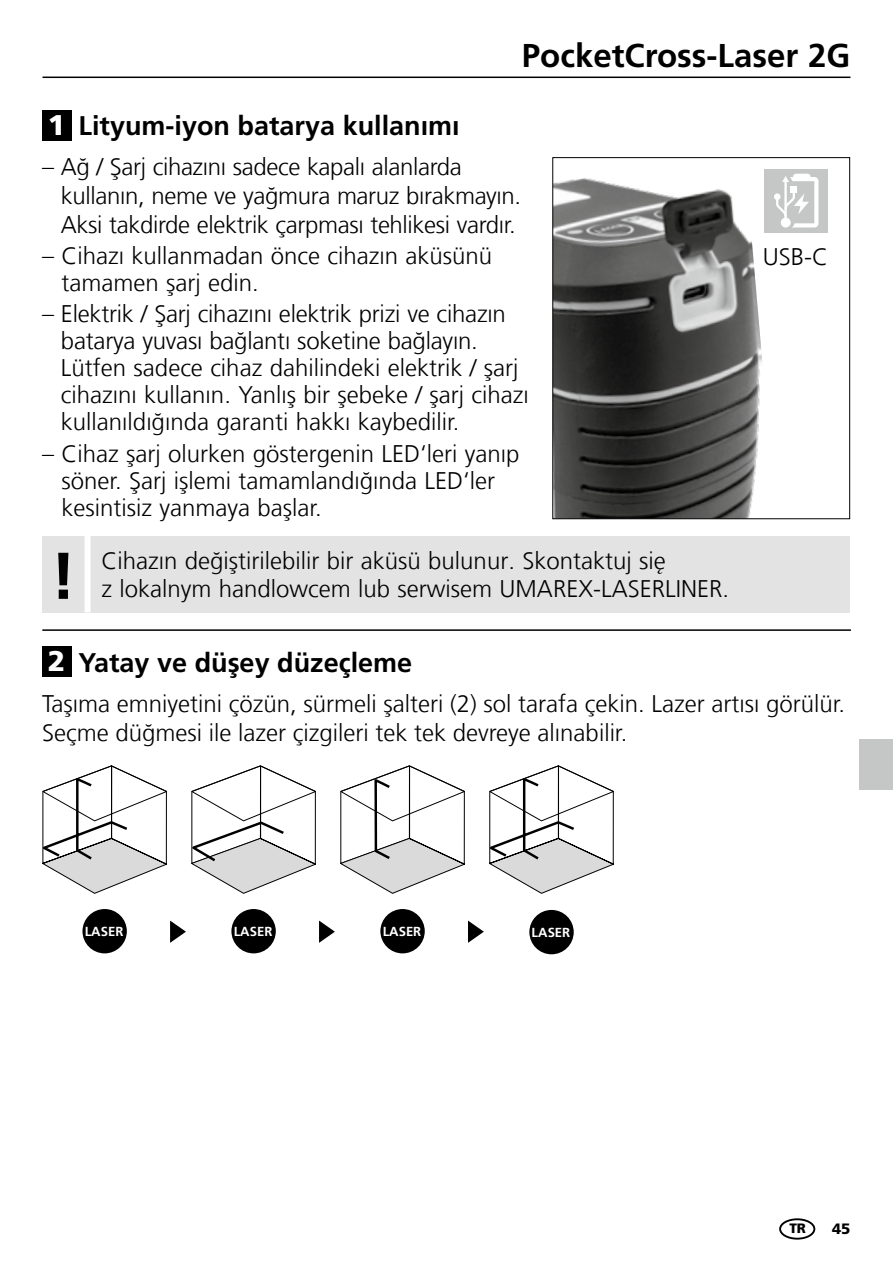
<style>
.page{position:relative;width:893px;height:1263px;background:#fff}
.page>*{position:absolute;margin:0;border:0;box-sizing:border-box;transform-origin:0 0}
.t1{font:700 66px "Frutiger LT Com";color:#000}
.t2{font:700 33px "Frutiger LT Com";color:#000}
.t3{font:900 28.5px "Frutiger LT Com";color:#fff}
.t4{font:700 27px "Frutiger LT Com";color:#000}
.t5{font:300 24px/27px "Frutiger LT Com";color:#000}
.t6{font:900 15px "Frutiger LT Com";color:#000}
.t7{font:900 13.5px "Frutiger LT Com";color:#000}
.t8{font:700 13.2px "Frutiger LT Com";color:#fff}
</style>
<div class="page">
<hr style="left:43px;top:77px;width:807px;height:1px;background:#000">
<div style="left:42px;top:111px;width:29px;height:30px;background:#000"></div>
<div style="left:764px;top:169px;width:64px;height:63px;background:#c5c6c6"></div>
<svg style="left:776px;top:174px;width:42px;height:53px"></svg>
<img style="left:554px;top:178px;width:222px;height:339px">
<div style="left:552px;top:157px;width:298px;height:362px;border:1px solid #000"></div>
<div style="left:82px;top:909px;width:45px;height:44px;background:#000;border-radius:50%"></div>
<div style="left:231px;top:909px;width:45px;height:44px;background:#000;border-radius:50%"></div>
<div style="left:380px;top:909px;width:45px;height:44px;background:#000;border-radius:50%"></div>
<svg style="left:170px;top:920px;width:16px;height:23px"></svg>
<svg style="left:319px;top:920px;width:16px;height:23px"></svg>
<svg style="left:468px;top:920px;width:16px;height:23px"></svg>
<div style="left:529px;top:910px;width:45px;height:44px;background:#000;border-radius:50%"></div>
<svg style="left:191px;top:765px;width:125px;height:129px"></svg>
<svg style="left:42px;top:765px;width:125px;height:129px"></svg>
<svg style="left:340px;top:765px;width:125px;height:129px"></svg>
<svg style="left:489px;top:765px;width:125px;height:129px"></svg>
<hr style="left:42px;top:629px;width:809px;height:2px;background:#000">
<div style="left:42px;top:646px;width:29px;height:31px;background:#000"></div>
<div style="left:42px;top:536px;width:808px;height:76px;background:#e3e3e3"></div>
<div style="left:85px;top:536px;width:6px;height:76px;background:#fff"></div>
<div style="left:779px;top:1218px;width:36px;height:21px;border:2px solid #000;border-radius:50%"></div>
<div style="left:859px;top:739px;width:34px;height:50px;background:#c5c6c6"></div>
<h2 class="t2" style="left:522px;top:36px;width:330px">PocketCross-Laser 2G</h2>
<p class="t4" style="left:79px;top:109px;width:383px">Lityum-iyon batarya kullanımı</p>
<p class="t5" style="left:61px;top:153px;width:462px;line-height:28.8px;text-indent:-19px">– Ağ / Şarj cihazını sadece kapalı alanlarda kullanın, neme ve yağmura maruz bırakmayın.<br>Aksi takdirde elektrik çarpması tehlikesi vardır.</p>
<p class="t5" style="left:61px;top:242px;width:432px;text-indent:-19px">– Cihazı kullanmadan önce cihazın aküsünü tamamen şarj edin.</p>
<p class="t5" style="left:61px;top:301px;width:469px;text-indent:-19px">– Elektrik / Şarj cihazını elektrik prizi ve cihazın batarya yuvası bağlantı soketine bağlayın.<br>Lütfen sadece cihaz dahilindeki elektrik / şarj cihazını kullanın. Yanlış bir şebeke / şarj cihazı kullanıldığında garanti hakkı kaybedilir.</p>
<p class="t5" style="left:61px;top:440px;width:460px;text-indent:-19px">– Cihaz şarj olurken göstergenin LED‘leri yanıp söner. Şarj işlemi tamamlandığında LED‘ler kesintisiz yanmaya başlar.</p>
<p class="t3" style="left:48px;top:108px;width:19px">1</p>
<h1 class="t1" style="left:50px;top:537px;width:27px">!</h1>
<p class="t5" style="left:102px;top:547px;width:566px">Cihazın değiştirilebilir bir aküsü bulunur. Skontaktuj się</p>
<p class="t5" style="left:102px;top:576px;width:629px">z lokalnym handlowcem lub serwisem UMAREX-LASERLINER.</p>
<p class="t5" style="left:763px;top:243px;width:67px">USB-C</p>
<p class="t3" style="left:48px;top:644px;width:19px">2</p>
<p class="t5" style="left:42px;top:690px;width:805px;line-height:28.8px">Taşıma emniyetini çözün, sürmeli şalteri (2) sol tarafa çekin. Lazer artısı görülür.<br>Seçme düğmesi ile lazer çizgileri tek tek devreye alınabilir.</p>
<p class="t4" style="left:79px;top:646px;width:335px">Yatay ve düşey düzeçleme</p>
<p class="t8" style="left:85px;top:923px;width:40px">LASER</p>
<p class="t8" style="left:234px;top:923px;width:40px">LASER</p>
<p class="t8" style="left:383px;top:923px;width:40px">LASER</p>
<p class="t8" style="left:532px;top:924px;width:40px">LASER</p>
<p class="t7" style="left:789px;top:1220px;width:18px">TR</p>
<p class="t6" style="left:832px;top:1219px;width:20px">45</p>
</div>
